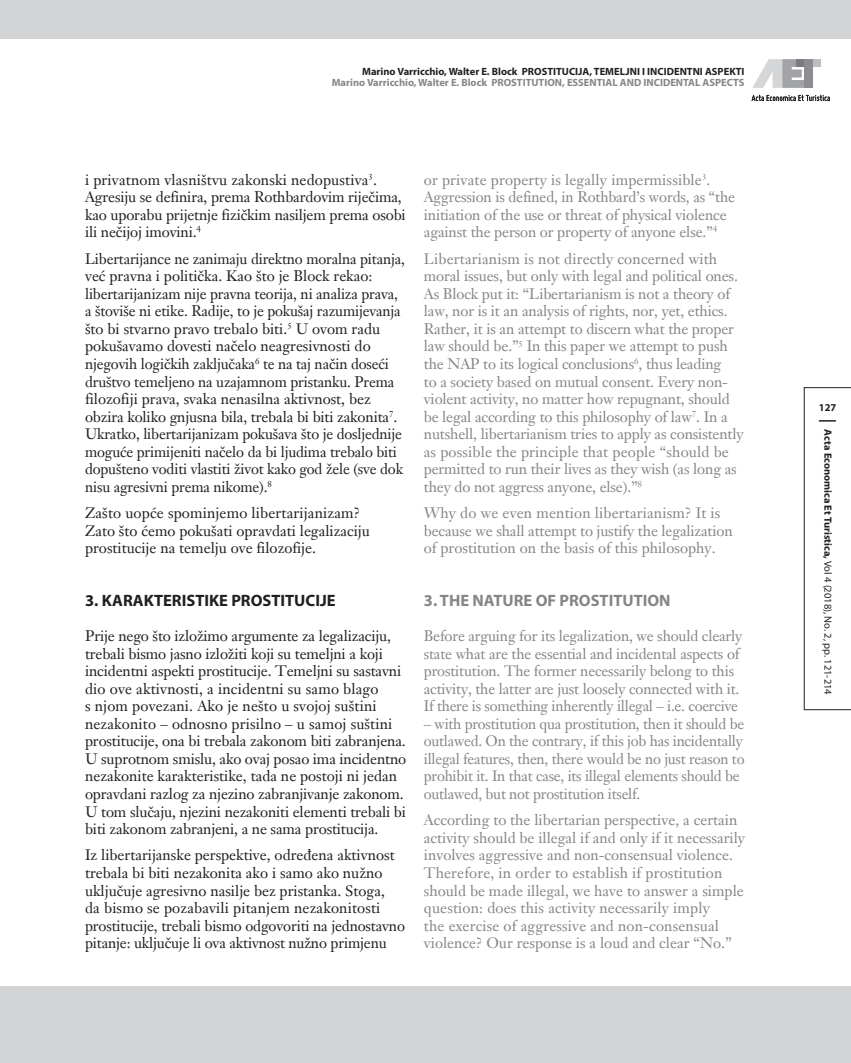
<style>
.page{position:relative;width:851px;height:1063px;background:#fff}
.page>*{position:absolute;margin:0;border:0;box-sizing:border-box;transform-origin:0 0}
.t1{font:700 16.5px "Myriad Pro";color:#231f20}
.t2{font:700 16.5px "Myriad Pro";color:#848689}
.t3{font:15px/17.5px "Janson HR";letter-spacing:-.01em;color:#848689}
.t4{font:15px/17.5px "Janson HR";letter-spacing:-.01em;color:#231f20}
.t5{font:700 10.5px "Myriad Pro";color:#231f20}
.t6{font:700 10.5px "Myriad Pro";color:#848689}
.t7{font:10.5px "Myriad Pro";color:#231f20}
.s1{font-weight:700}
</style>
<div class="page">
<div style="left:0;top:0;width:850px;height:38px;background:#d3d4d6"></div>
<div style="left:0;top:986px;width:850px;height:77px;background:#d3d4d6"></div>
<svg style="left:803px;top:387px;width:47px;height:323px"></svg>
<svg style="left:752px;top:59px;width:51px;height:29px"></svg>
<div style="left:803px;top:59px;width:9px;height:29px;background:#8b8d90"></div>
<div style="left:796px;top:59px;width:7px;height:8px;background:#7a7c7f"></div>
<div style="left:812px;top:59px;width:8px;height:8px;background:#bcbdc0"></div>
<svg style="left:751px;top:95px;width:78px;height:6px"></svg>
<p class="t5" style="left:362px;top:64px;width:384px">Marino Varricchio, Walter E. Block PROSTITUCIJA, TEMELJNI I INCIDENTNI ASPEKTI</p>
<p class="t6" style="left:331px;top:76px;width:414px">Marino Varricchio, Walter E. Block PROSTITUTION, ESSENTIAL AND INCIDENTAL ASPECTS</p>
<p class="t4" style="left:85px;top:171px;width:322px">i privatnom vlasništvu zakonski nedopustiva<sup>3</sup>.<br>Agresiju se definira, prema Rothbardovim riječima, kao uporabu prijetnje fizičkim nasiljem prema osobi ili nečijoj imovini.<sup>4</sup></p>
<p class="t4" style="left:85px;top:250px;width:321px">Libertarijance ne zanimaju direktno moralna pitanja, već pravna i politička. Kao što je Block rekao: libertarijanizam nije pravna teorija, ni analiza prava, a štoviše ni etike. Radije, to je pokušaj razumijevanja što bi stvarno pravo trebalo biti.<sup>5</sup> U ovom radu pokušavamo dovesti načelo neagresivnosti do njegovih logičkih zaključaka<sup>6</sup> te na taj način doseći društvo temeljeno na uzajamnom pristanku. Prema filozofiji prava, svaka nenasilna aktivnost, bez obzira koliko gnjusna bila, trebala bi biti zakonita<sup>7</sup>.<br>Ukratko, libertarijanizam pokušava što je dosljednije moguće primijeniti načelo da bi ljudima trebalo biti dopušteno voditi vlastiti život kako god žele (sve dok nisu agresivni prema nikome).<sup>8</sup></p>
<p class="t4" style="left:85px;top:504px;width:286px">Zašto uopće spominjemo libertarijanizam?<br>Zato što ćemo pokušati opravdati legalizaciju prostitucije na temelju ove filozofije.</p>
<p class="t1" style="left:85px;top:590px;width:252px">3. KARAKTERISTIKE PROSTITUCIJE</p>
<p class="t4" style="left:85px;top:627px;width:323px">Prije nego što izložimo argumente za legalizaciju, trebali bismo jasno izložiti koji su temeljni a koji incidentni aspekti prostitucije. Temeljni su sastavni dio ove aktivnosti, a incidentni su samo blago<br>s njom povezani. Ako je nešto u svojoj suštini nezakonito – odnosno prisilno – u samoj suštini prostitucije, ona bi trebala zakonom biti zabranjena.<br>U suprotnom smislu, ako ovaj posao ima incidentno nezakonite karakteristike, tada ne postoji ni jedan opravdani razlog za njezino zabranjivanje zakonom.<br>U tom slučaju, njezini nezakoniti elementi trebali bi biti zakonom zabranjeni, a ne sama prostitucija.</p>
<p class="t4" style="left:85px;top:846px;width:321px">Iz libertarijanske perspektive, određena aktivnost trebala bi biti nezakonita ako i samo ako nužno uključuje agresivno nasilje bez pristanka. Stoga,<br>da bismo se pozabavili pitanjem nezakonitosti prostitucije, trebali bismo odgovoriti na jednostavno pitanje: uključuje li ova aktivnost nužno primjenu</p>
<p class="t3" style="left:424px;top:171px;width:313px">or private property is legally impermissible<sup>3</sup>.<br>Aggression is defined, in Rothbard’s words, as “the initiation of the use or threat of physical violence against the person or property of anyone else.”<sup>4</sup></p>
<p class="t3" style="left:424px;top:250px;width:321px">Libertarianism is not directly concerned with moral issues, but only with legal and political ones.<br>As Block put it: “Libertarianism is not a theory of law, nor is it an analysis of rights, nor, yet, ethics.<br>Rather, it is an attempt to discern what the proper law should be.”<sup>5</sup> In this paper we attempt to push the NAP to its logical conclusions<sup>6</sup>, thus leading<br>to a society based on mutual consent. Every non&shy;violent activity, no matter how repugnant, should be legal according to this philosophy of law<sup>7</sup>. In a nutshell, libertarianism tries to apply as consistently as possible the principle that people “should be permitted to run their lives as they wish (as long as they do not aggress anyone, else).”<sup>8</sup></p>
<p class="t3" style="left:424px;top:504px;width:310px">Why do we even mention libertarianism? It is because we shall attempt to justify the legalization of prostitution on the basis of this philosophy.</p>
<p class="t2" style="left:424px;top:590px;width:248px">3. THE NATURE OF PROSTITUTION</p>
<p class="t3" style="left:424px;top:627px;width:320px">Before arguing for its legalization, we should clearly state what are the essential and incidental aspects of prostitution. The former necessarily belong to this activity, the latter are just loosely connected with it.<br>If there is something inherently illegal – i.e. coercive</p>
<p class="t3" style="left:424px;top:715px;width:322px">– with prostitution qua prostitution, then it should be outlawed. On the contrary, if this job has incidentally illegal features, then, there would be no just reason to prohibit it. In that case, its illegal elements should be outlawed, but not prostitution itself.</p>
<p class="t3" style="left:424px;top:811px;width:323px">According to the libertarian perspective, a certain activity should be illegal if and only if it necessarily involves aggressive and non-consensual violence.<br>Therefore, in order to establish if prostitution should be made illegal, we have to answer a simple question: does this activity necessarily imply<br>the exercise of aggressive and non-consensual violence? Our response is a loud and clear “No.”</p>
<p class="t5" style="left:818px;top:401px;width:19px">127</p>
<p class="t7" style="left:834px;top:429px;width:267px;rotate:90deg"><span class="s1">Acta Economica Et Turistica,</span> Vol 4 (2018), No. 2, pp. 121-214</p>
</div>
